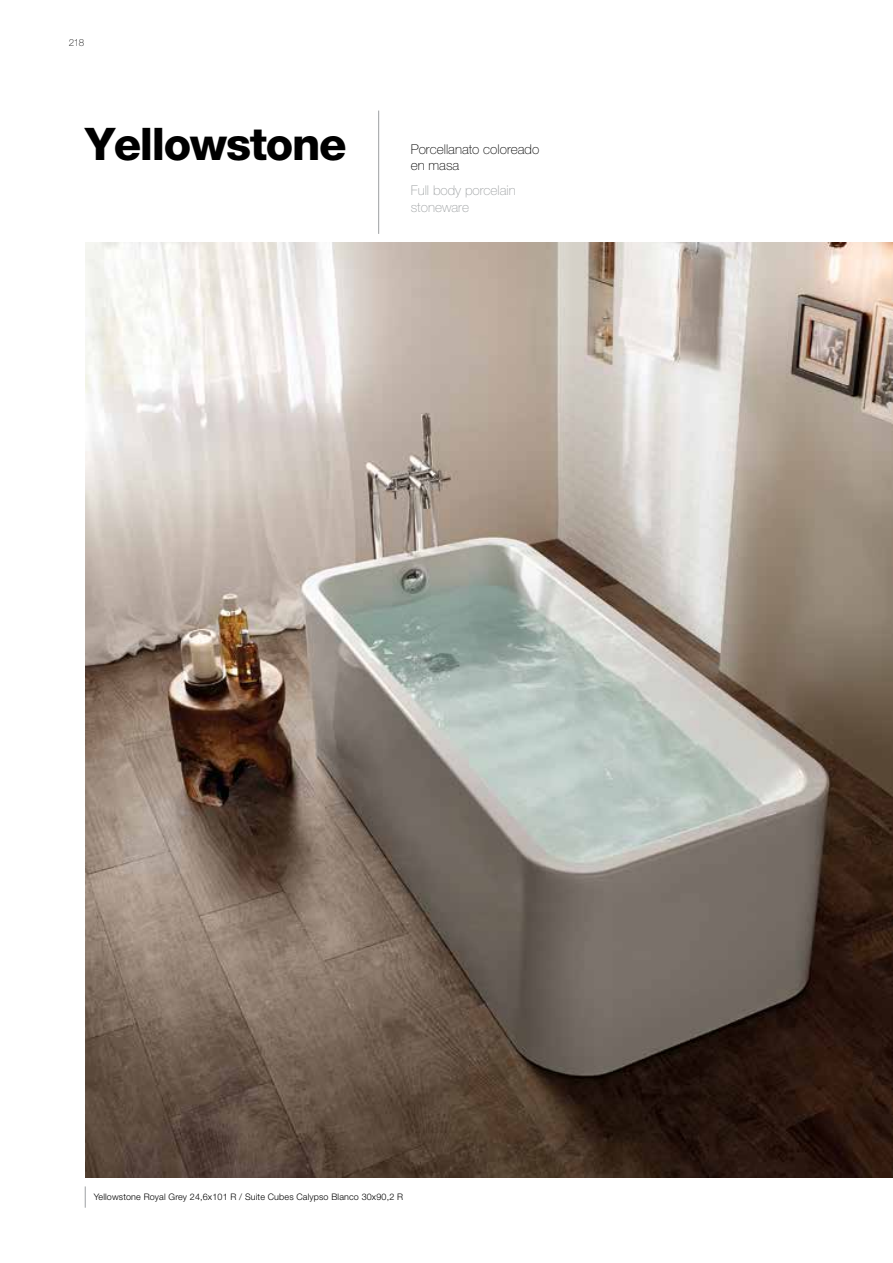
<style>
.page{position:relative;width:893px;height:1263px;background:#fff}
.page>*{position:absolute;margin:0;border:0;box-sizing:border-box;transform-origin:0 0}
.t1{font:800 45px "Helvetica Neue LT Std";letter-spacing:-.03em;color:#000}
.t2{font:100 13.5px/16.5px "Helvetica Neue LT Std";color:#000}
.t3{font:100 13.5px/16.5px "Helvetica Neue LT Std";color:#9da0a2}
.t4{font:100 9.75px "Helvetica Neue LT Std";color:#000}
.t5{font:300 9px "Helvetica Neue LT Std";letter-spacing:.015em;color:#000}
</style>
<div class="page">
<img style="left:85px;top:242px;width:808px;height:936px">
<svg style="left:85px;top:1186px;width:1px;height:22px"></svg>
<hr style="left:378px;top:111px;width:1px;height:123px;background:#9da0a2">
<p class="t4" style="left:69px;top:37px;width:17px">218</p>
<h1 class="t1" style="left:85px;top:117px;width:263px">Yellowstone</h1>
<h2 class="t2" style="left:411px;top:141px;width:130px">Porcellanato coloreado en masa</h2>
<h2 class="t3" style="left:411px;top:182px;width:107px">Full body porcelain stoneware</h2>
<p class="t5" style="left:94px;top:1191px;width:311px">Yellowstone Royal Grey 24,6x101 R / Suite Cubes Calypso Blanco 30x90,2 R</p>
</div>
